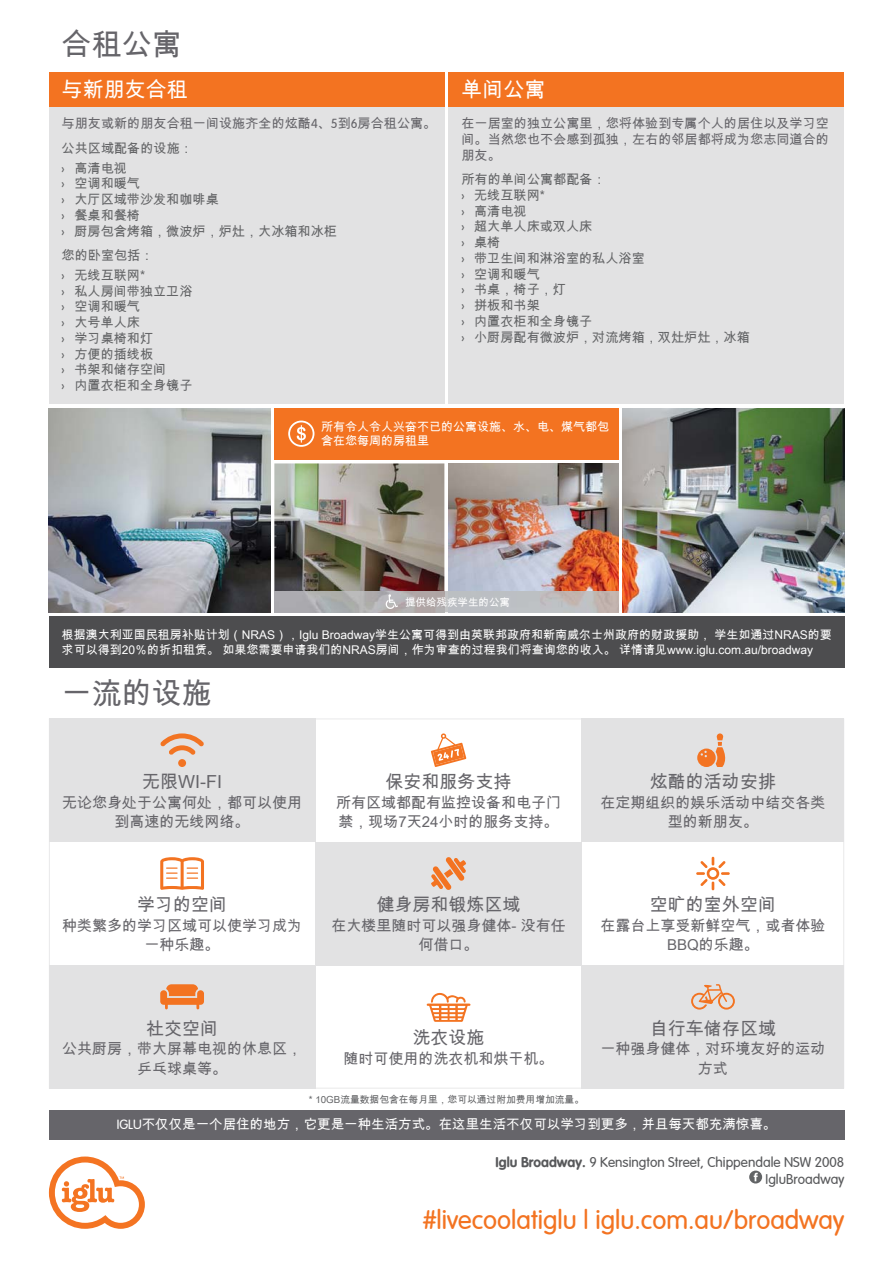
<style>
.page{position:relative;width:893px;height:1263px;background:#fff}
.page>*{position:absolute;margin:0;border:0;box-sizing:border-box;transform-origin:0 0}
.t1{font:30px "Arial Unicode MS";color:#66656a}
.t2{font:300 27px "Vag";color:#f37321}
.t3{font:21px "Arial Unicode MS";color:#fff}
.t4{font:18px "Arial Unicode MS";color:#66656a}
.t5{font:15px/19.5px "Arial Unicode MS";color:#66656a;text-align:center}
.t6{font:300 14.25px/17.1px "Vag";color:#58595b;text-align:right}
.t7{font:13.5px "Arial Unicode MS";color:#fff}
.t8{font:13.2px/15.8px "Arial Unicode MS";color:#636466}
.t9{font:13.2px/15.8px "Arial Unicode MS";color:#66656a}
.t10{font:12px/15px "Arial Unicode MS";color:#fff}
.t11{font:10.5px "Arial Unicode MS";color:#fff}
.t12{font:9.75px "Arial Unicode MS";color:#636466}
.s1{font-family:"Vag";font-weight:300}
.s2{color:#636466}
.s3{font-weight:700}
</style>
<div class="page">
<div style="left:49px;top:106px;width:395px;height:298px;background:#e2e2e3"></div>
<div style="left:449px;top:106px;width:395px;height:298px;background:#e2e2e3"></div>
<img style="left:274px;top:463px;width:170px;height:128px">
<img style="left:623px;top:408px;width:221px;height:204px">
<img style="left:49px;top:408px;width:221px;height:204px">
<div style="left:49px;top:617px;width:795px;height:51px;background:#4d4d4f"></div>
<svg style="left:49px;top:719px;width:795px;height:370px;fill:#e2e2e3"></svg>
<img style="left:449px;top:463px;width:170px;height:128px">
<div style="left:49px;top:72px;width:395px;height:34px;background:#f37321"></div>
<div style="left:449px;top:72px;width:395px;height:34px;background:#f37321"></div>
<svg style="left:274px;top:591px;width:345px;height:21px"></svg>
<svg style="left:49px;top:1157px;width:96px;height:72px"></svg>
<svg style="left:749px;top:1171px;width:13px;height:13px"></svg>
<svg style="left:754px;top:1173px;width:4px;height:8px"></svg>
<div style="left:49px;top:1110px;width:795px;height:30px;background:#66656a"></div>
<div style="left:274px;top:408px;width:345px;height:51px;background:#f37321"></div>
<svg style="left:288px;top:421px;width:26px;height:26px"></svg>
<h1 class="t1" style="left:62px;top:23px;width:121px">合租公寓</h1>
<h3 class="t3" style="left:62px;top:74px;width:127px">与新朋友合租</h3>
<h3 class="t3" style="left:461px;top:74px;width:85px">单间公寓</h3>
<p class="t9" style="left:62px;top:111px;width:376px;line-height:24.3px">与朋友或新的朋友合租一间设施齐全的炫酷<span class="s1">4</span>、<span class="s1">5</span>到<span class="s1">6</span>房合租公寓。<span class="s2">公共区域配备的设施：</span></p>
<p class="t8" style="left:62px;top:160px;width:277px"><span class="s1">›</span> 高清电视<br><span class="s1">›</span> 空调和暖气<br><span class="s1">›</span> 大厅区域带沙发和咖啡桌<br><span class="s1">›</span> 餐桌和餐椅<br><span class="s1">›</span> 厨房包含烤箱，微波炉，炉灶，大冰箱和冰柜</p>
<p class="t8" style="left:62px;top:245px;width:93px;line-height:20px">您的卧室包括：<span class="s1">›</span> 无线互联网*</p>
<p class="t8" style="left:62px;top:283px;width:132px"><span class="s1">›</span> 私人房间带独立卫浴<span class="s1">›</span> 空调和暖气<br><span class="s1">›</span> 大号单人床<br><span class="s1">›</span> 学习桌椅和灯<br><span class="s1">›</span> 方便的插线板<br><span class="s1">›</span> 书架和储存空间<br><span class="s1">›</span> 内置衣柜和全身镜子</p>
<p class="t9" style="left:461px;top:115px;width:369px;text-align:justify">在一居室的独立公寓里，您将体验到专属个人的居住以及学习空间。当然您也不会感到孤独，左右的邻居都将成为您志同道合的朋友。</p>
<p class="t8" style="left:461px;top:171px;width:290px">所有的单间公寓都配备：<br><span class="s1">›</span> 无线互联网*<br><span class="s1">›</span> 高清电视<br><span class="s1">›</span> 超大单人床或双人床<br><span class="s1">›</span> 桌椅<br><span class="s1">›</span> 带卫生间和淋浴室的私人浴室<br><span class="s1">›</span> 空调和暖气<br><span class="s1">›</span> 书桌，椅子，灯<br><span class="s1">›</span> 拼板和书架<br><span class="s1">›</span> 内置衣柜和全身镜子<br><span class="s1">›</span> 小厨房配有微波炉，对流烤箱，双灶炉灶，冰箱</p>
<p class="t10" style="left:321px;top:419px;width:289px;line-height:14.4px">所有令人令人兴奋不已的公寓设施、水、电、煤气都包含在您每周的房租里</p>
<p class="t11" style="left:405px;top:595px;width:106px">提供给残疾学生的公寓</p>
<p class="t10" style="left:62px;top:627px;width:772px">根据澳大利亚国民租房补贴计划（NRAS），Iglu Broadway学生公寓可得到由英联邦政府和新南威尔士州政府的财政援助， 学生如通过NRAS的要求可以得到20％的折扣租赁。 如果您需要申请我们的NRAS房间，作为审查的过程我们将查询您的收入。 详情请见www.iglu.com.au/broadway</p>
<h1 class="t1" style="left:62px;top:672px;width:151px">一流的设施</h1>
<h3 class="t4" style="left:142px;top:769px;width:81px">无限WI-FI</h3>
<p class="t5" style="left:62px;top:792px;width:241px">无论您身处于公寓何处，都可以使用到高速的无线网络。</p>
<h3 class="t4" style="left:137px;top:892px;width:91px">学习的空间</h3>
<p class="t5" style="left:62px;top:915px;width:241px">种类繁多的学习区域可以使学习成为一种乐趣。</p>
<h3 class="t4" style="left:386px;top:769px;width:127px">保安和服务支持</h3>
<p class="t5" style="left:336px;top:792px;width:226px;text-align:left">所有区域都配有监控设备和电子门禁，现场7天24小时的服务支持。</p>
<h3 class="t4" style="left:377px;top:892px;width:145px">健身房和锻炼区域</h3>
<p class="t5" style="left:331px;top:915px;width:236px">在大楼里随时可以强身健体- 没有任何借口。</p>
<h3 class="t4" style="left:650px;top:769px;width:127px">炫酷的活动安排</h3>
<p class="t5" style="left:600px;top:792px;width:226px">在定期组织的娱乐活动中结交各类型的新朋友。</p>
<h3 class="t4" style="left:650px;top:892px;width:127px">空旷的室外空间</h3>
<p class="t5" style="left:600px;top:915px;width:226px">在露台上享受新鲜空气，或者体验<br>BBQ的乐趣。</p>
<h3 class="t4" style="left:146px;top:1015px;width:73px">社交空间</h3>
<p class="t5" style="left:62px;top:1038px;width:241px">公共厨房，带大屏幕电视的休息区，乒乓球桌等。</p>
<h3 class="t4" style="left:413px;top:1025px;width:73px">洗衣设施</h3>
<p class="t5" style="left:344px;top:1048px;width:211px">随时可使用的洗衣机和烘干机。</p>
<p class="t12" style="left:309px;top:1092px;width:277px">* 10GB流量数据包含在每月里，您可以通过附加费用增加流量。</p>
<h3 class="t4" style="left:650px;top:1015px;width:127px">自行车储存区域</h3>
<p class="t5" style="left:600px;top:1038px;width:226px">一种强身健体，对环境友好的运动方式</p>
<p class="t7" style="left:117px;top:1115px;width:661px"><span class="s1">IGLU</span>不仅仅是一个居住的地方，它更是一种生活方式。在这里生活不仅可以学习到更多，并且每天都充满惊喜。</p>
<p class="t6" style="left:496px;top:1154px;width:350px"><span class="s3">Iglu Broadway.</span> 9 Kensington Street, Chippendale NSW 2008<br>IgluBroadway</p>
<h2 class="t2" style="left:423px;top:1205px;width:423px">#livecoolatiglu | iglu.com.au/broadway</h2>
</div>
